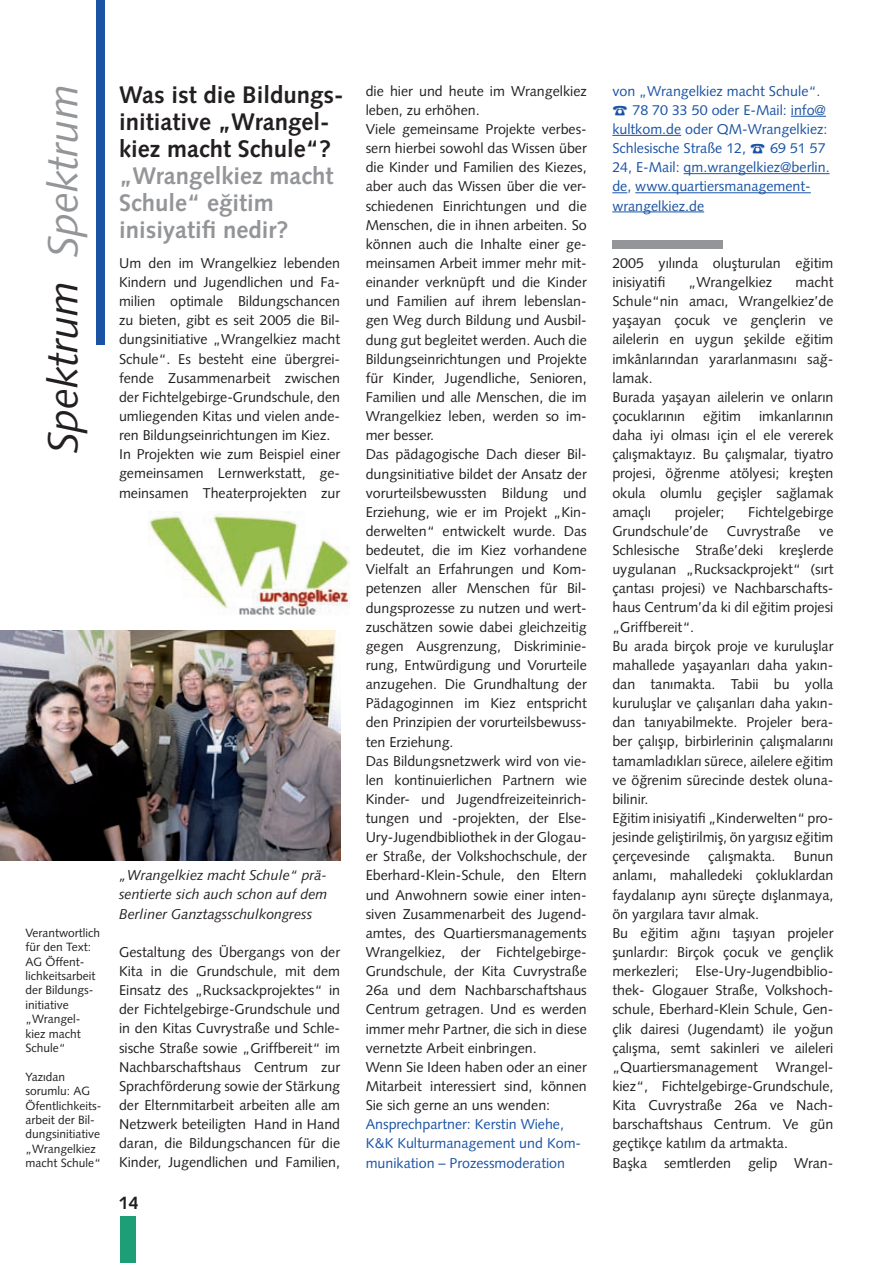
<style>
.page{position:relative;width:893px;height:1263px;background:#fff}
.page>*{position:absolute;margin:0;border:0;box-sizing:border-box;transform-origin:0 0}
.t1{font:italic 42px "Syntax LT Std";letter-spacing:-.005em;color:#231f20}
.t2{font:700 24px/27px "Syntax LT Std";color:#231f20}
.t3{font:24px/27px "Syntax Trk Bold";color:#939598}
.t4{font:700 18px "Syntax";color:#231f20}
.t5{font:14.25px/19.2px "Syntax LT Std";color:#231f20}
.t6{font:14.25px/19.2px "Syntax Trk Roman";color:#231f20}
.t7{font:14.25px/19.2px "Syntax LT Std";color:#1a53a4}
.t8{font:italic 14.25px/19.2px "Syntax LT Std";color:#231f20;text-align:justify}
.t9{font:12px/14.4px "Syntax LT Std";color:#231f20}
.t10{font:12px/14.4px "Syntax Trk Roman";color:#231f20}
.s1{color:#939598}
</style>
<div class="page">
<div style="left:120px;top:1217px;width:15px;height:46px;background:#1d9e74"></div>
<img style="left:149px;top:511px;width:200px;height:104px">
<img style="left:0;top:630px;width:340px;height:230px">
<hr style="left:791px;top:116px;width:35px;height:1px;background:#1a53a4">
<hr style="left:612px;top:135px;width:69px;height:1px;background:#1a53a4">
<hr style="left:684px;top:173px;width:146px;height:1px;background:#1a53a4">
<svg style="left:612px;top:192px;width:15px;height:1px"></svg>
<hr style="left:635px;top:192px;width:176px;height:1px;background:#1a53a4">
<hr style="left:612px;top:212px;width:92px;height:1px;background:#1a53a4">
<div style="left:612px;top:240px;width:111px;height:9px;background:#939598"></div>
<div style="left:97px;top:0;width:8px;height:344px;background:#1a53a4"></div>
<h1 class="t1" style="left:39px;top:453px;width:370px;rotate:-90deg">Spektrum <span class="s1">Spektrum</span></h1>
<h2 class="t2" style="left:119px;top:81px;width:226px">Was ist die Bildungs&shy;initiative „Wrangel&shy;kiez macht Schule“?</h2>
<h2 class="t3" style="left:119px;top:162px;width:216px">„Wrangelkiez macht<br>Schule“ e∑itim inisiyatifi nedir?</h2>
<p class="t5" style="left:119px;top:253px;width:223px">Um den im Wrangelkiez lebenden Kindern und Jugendlichen und Fa&shy;milien optimale Bildungschancen zu bieten, gibt es seit 2005 die Bil&shy;dungsinitiative „Wrangelkiez macht Schule“. Es besteht eine übergrei&shy;fende Zusammenarbeit zwischen der Fichtelgebirge-Grundschule, den umliegenden Kitas und vielen ande&shy;ren Bildungseinrichtungen im Kiez.<br>In Projekten wie zum Beispiel einer gemeinsamen Lernwerkstatt, ge&shy;meinsamen Theaterprojekten zur</p>
<p class="t9" style="left:26px;top:925px;width:76px">Verantwortlich für den Text:<br>AG Öffent&shy;lichkeitsarbeit der Bildungs&shy;initiative „Wrangel&shy;kiez macht<br>Schule“</p>
<p class="t10" style="left:26px;top:1069px;width:77px">Yazıdan sorumlu: AG<br>Öfentlichkeits&shy;arbeit der Bil&shy;dungsinitiative „Wrangelkiez macht Schule“</p>
<p class="t8" style="left:119px;top:866px;width:210px">„Wrangelkiez macht Schule“ prä&shy;sentierte sich auch schon auf dem Berliner Ganztagsschulkongress</p>
<p class="t5" style="left:119px;top:942px;width:223px;text-align:justify">Gestaltung des Übergangs von der Kita in die Grundschule, mit dem Einsatz des „Rucksackprojektes“ in der Fichtelgebirge-Grundschule und in den Kitas Cuvrystraße und Schle&shy;sische Straße sowie „Griffbereit“ im Nachbarschaftshaus Centrum zur Sprachförderung sowie der Stärkung der Elternmitarbeit arbeiten alle am Netzwerk beteiligten Hand in Hand daran, die Bildungschancen für die Kinder, Jugendlichen und Familien,</p>
<p class="t4" style="left:119px;top:1192px;width:22px">14</p>
<p class="t5" style="left:366px;top:81px;width:223px">die hier und heute im Wrangelkiez leben, zu erhöhen.<br>Viele gemeinsame Projekte verbes&shy;sern hierbei sowohl das Wissen über die Kinder und Familien des Kiezes, aber auch das Wissen über die ver&shy;schiedenen Einrichtungen und die Menschen, die in ihnen arbeiten. So können auch die Inhalte einer ge&shy;meinsamen Arbeit immer mehr mit&shy;einander verknüpft und die Kinder und Familien auf ihrem lebenslan&shy;gen Weg durch Bildung und Ausbil&shy;dung gut begleitet werden. Auch die Bildungseinrichtungen und Projekte für Kinder, Jugendliche, Senioren, Familien und alle Menschen, die im Wrangelkiez leben, werden so im&shy;mer besser.<br>Das pädagogische Dach dieser Bil&shy;dungsinitiative bildet der Ansatz der vorurteilsbewussten Bildung und Erziehung, wie er im Projekt „Kin&shy;derwelten“ entwickelt wurde. Das bedeutet, die im Kiez vorhandene Vielfalt an Erfahrungen und Kom&shy;petenzen aller Menschen für Bil&shy;dungsprozesse zu nutzen und wert&shy;zuschätzen sowie dabei gleichzeitig gegen Ausgrenzung, Diskriminie&shy;rung, Entwürdigung und Vorurteile anzugehen. Die Grundhaltung der Pädagoginnen im Kiez entspricht den Prinzipien der vorurteilsbewuss&shy;ten Erziehung.<br>Das Bildungsnetzwerk wird von vie&shy;len kontinuierlichen Partnern wie Kinder- und Jugendfreizeiteinrich&shy;tungen und -projekten, der Else-Ury-Jugendbibliothek in der Glogau&shy;er Straße, der Volkshochschule, der Eberhard-Klein-Schule, den Eltern und Anwohnern sowie einer inten&shy;siven Zusammenarbeit des Jugend&shy;amtes, des Quartiersmanagements Wrangelkiez, der Fichtelgebirge-Grundschule, der Kita Cuvrystraße 26a und dem Nachbarschaftshaus Centrum getragen. Und es werden immer mehr Partner, die sich in diese vernetzte Arbeit einbringen.<br>Wenn Sie Ideen haben oder an einer Mitarbeit interessiert sind, können Sie sich gerne an uns wenden:</p>
<p class="t7" style="left:366px;top:1115px;width:217px">Ansprechpartner: Kerstin Wiehe,<br>K&amp;K Kulturmanagement und Kom&shy;munikation – Prozessmoderation</p>
<p class="t7" style="left:612px;top:81px;width:219px">von „Wrangelkiez macht Schule“. ☎ 78 70 33 50 oder E-Mail: info@ kultkom.de oder QM-Wrangelkiez:<br>Schlesische Straße 12, ☎ 69 51 57<br>24, E-Mail: qm.wrangelkiez@berlin. de, www.quartiersmanagement&shy;wrangelkiez.de</p>
<p class="t6" style="left:612px;top:253px;width:223px">2005 yılında olu‰turulan e∑itim inisiyatifi</p>
<p class="t6" style="left:612px;top:273px;width:223px;text-indent:183px">macht<br>Schule“nin amacı, Wrangelkiez’de ya‰ayan çocuk ve gençlerin ve ailelerin en uygun ‰ekilde e∑itim imkânlarından yararlanmasını sa∑- lamak.<br>Burada ya‰ayan ailelerin ve onların çocuklarının</p>
<p class="t6" style="left:689px;top:273px;width:85px">„Wrangelkiez</p>
<p class="t6" style="left:612px;top:407px;width:223px;text-align:justify;text-indent:147px">imkanlarının daha iyi olması için el ele vererek çalı‰maktayız. Bu çalı‰malar, tiyatro projesi, ö∑renme atölyesi; kre‰ten okula olumlu geçi‰ler sa∑lamak amaçlı</p>
<p class="t6" style="left:703px;top:407px;width:39px">e∑itim</p>
<p class="t6" style="left:675px;top:502px;width:51px">projeler;</p>
<p class="t6" style="left:748px;top:502px;width:87px">Fichtelgebirge</p>
<p class="t6" style="left:612px;top:521px;width:97px">Grundschule’de</p>
<p class="t6" style="left:727px;top:521px;width:75px">Cuvrystraße</p>
<p class="t6" style="left:612px;top:521px;width:223px;text-indent:207px">ve<br>Schlesische Straße’deki kre‰lerde uygulanan „Rucksackprojekt“ (sırt çantası projesi) ve Nachbarschafts&shy;haus Centrum’da ki dil e∑itim projesi „Griffbereit“.<br>Bu arada birçok proje ve kurulu‰lar mahallede ya‰ayanları daha yakın&shy;dan tanımakta. Tabii bu yolla kurulu‰lar ve çalı‰anları daha yakın&shy;dan tanıyabilmekte. Projeler bera&shy;ber çalı‰ıp, birbirlerinin çalı‰malarını tamamladıkları sürece, ailelere e∑itim ve ö∑renim sürecinde destek oluna&shy;bilinir.<br>E∑itim inisiyatifi „Kinderwelten“ pro&shy;jesinde geli‰tirilmi‰, ön yargısız e∑itim çerçevesinde</p>
<p class="t6" style="left:708px;top:847px;width:69px">çalı‰makta.</p>
<p class="t6" style="left:612px;top:847px;width:223px;text-indent:182px">Bunun anlamı, mahalledeki çokluklardan faydalanıp aynı süreçte dı‰lanmaya, ön yargılara tavır almak.<br>Bu e∑itim a∑ını ta‰ıyan projeler ‰unlardır: Birçok çocuk ve gençlik merkezleri; Else-Ury-Jugendbiblio&shy;thek- Glogauer Straße, Volkshoch&shy;schule, Eberhard-Klein Schule, Gen&shy;çlik dairesi (Jugendamt) ile yo∑un çalı‰ma, semt sakinleri ve aileleri „Quartiersmanagement</p>
<p class="t6" style="left:612px;top:1057px;width:223px;text-indent:164px">Wrangel&shy;kiez“, Fichtelgebirge-Grundschule,<br>Kita Cuvrystraße 26a ve Nach&shy;barschaftshaus Centrum. Ve gün geçtikçe katılım da artmakta.<br>Ba‰ka semtlerden gelip Wran-</p>
</div>
